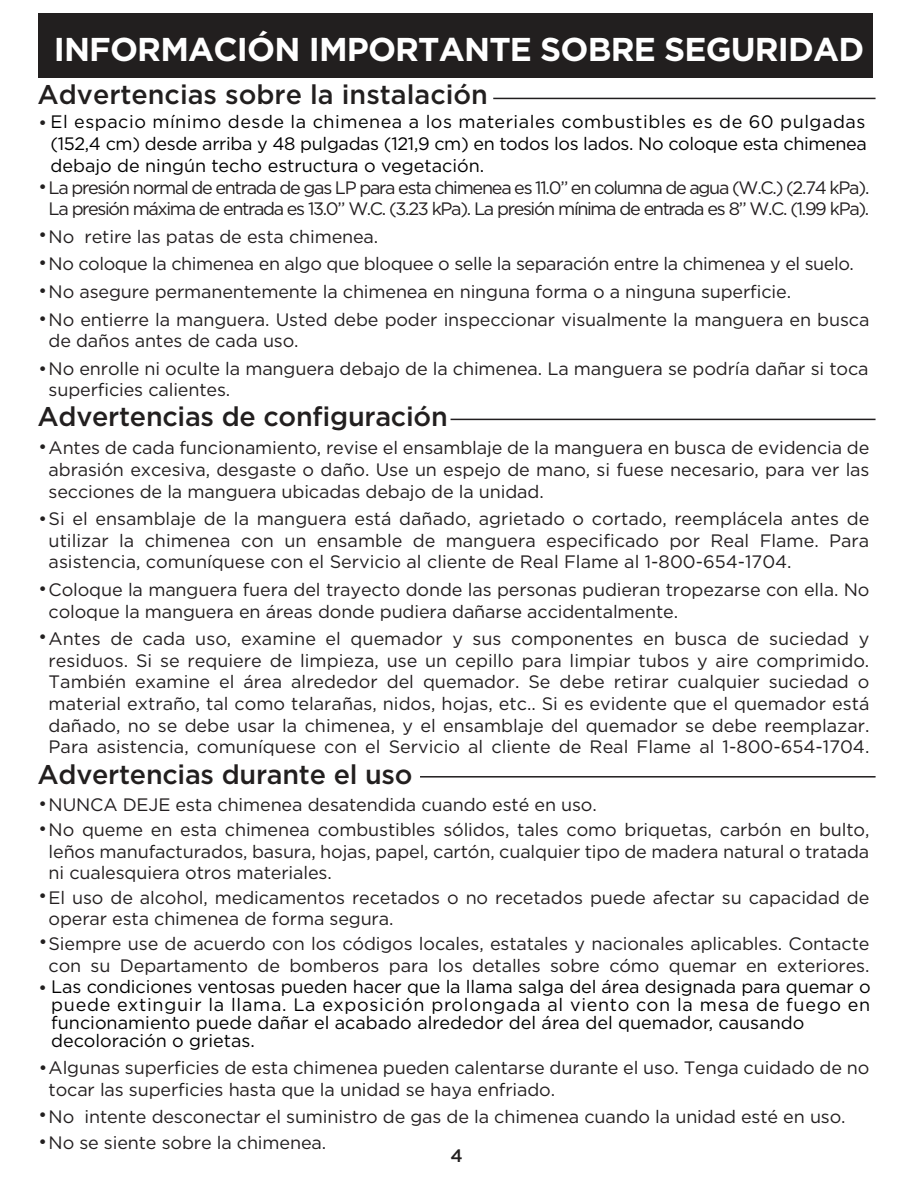
<style>
.page{position:relative;width:918px;height:1188px;background:#fff}
.page>*{position:absolute;margin:0;border:0;box-sizing:border-box;transform-origin:0 0}
.t1{font:700 33px "Gotham";letter-spacing:-.025em;color:#fff}
.t2{font:500 27px "Gotham";letter-spacing:-.01em;color:#221f1f}
.t3{font:18px/21.6px "Gotham";letter-spacing:-.01em;color:#231f20}
.t4{font:18px/18px "Gotham";color:#000}
.t5{font:18px/21.6px "Gotham";letter-spacing:-.02em;color:#000}
.t6{font:18px "Gotham";letter-spacing:-.075em;color:#231f20}
.t7{font:18px "Gotham";letter-spacing:-.07em;color:#231f20}
.t8{font:18px "Gotham";letter-spacing:.03em;color:#000}
.t9{font:18px "Gotham";color:#221f1f}
.t10{font:500 18px "Gotham";color:#221f1f}
.s1{color:#221f1f}
</style>
<div class="page">
<div style="left:39px;top:13px;width:834px;height:65px;background:#221f1f"></div>
<hr style="left:493px;top:98px;width:383px;height:1px;background:#211e1f">
<hr style="left:451px;top:419px;width:425px;height:1px;background:#211e1f">
<hr style="left:420px;top:776px;width:456px;height:2px;background:#211e1f">
<h1 class="t1" style="left:54px;top:28px;width:812px">INFORMACIÓN IMPORTANTE SOBRE SEGURIDAD</h1>
<h2 class="t2" style="left:38px;top:77px;width:452px">Advertencias sobre la instalación</h2>
<p class="t8" style="left:39px;top:110px;width:828px"><span class="s1">•</span>El espacio mínimo desde la chimenea a los materiales combustibles es de 60 pulgadas</p>
<p class="t5" style="left:50px;top:132px;width:818px">(152,4 cm) desde arriba y 48 pulgadas (121,9 cm) en todos los lados. No coloque esta chimenea debajo de ningún techo estructura o vegetación.</p>
<p class="t7" style="left:39px;top:176px;width:832px"><span class="s1">•</span>La presión normal de entrada de gas LP para esta chimenea es 11.0” en columna de agua (W.C.) (2.74 kPa).</p>
<p class="t3" style="left:39px;top:225px;width:341px"><span class="s1">•</span>No retire las patas de esta chimenea.</p>
<p class="t3" style="left:39px;top:253px;width:817px"><span class="s1">•</span>No coloque la chimenea en algo que bloquee o selle la separación entre la chimenea y el suelo.</p>
<p class="t3" style="left:39px;top:280px;width:754px"><span class="s1">•</span>No asegure permanentemente la chimenea en ninguna forma o a ninguna superficie.</p>
<p class="t3" style="left:39px;top:308px;width:832px"><span class="s1">•</span>No entierre la manguera. Usted debe poder inspeccionar visualmente la manguera en busca</p>
<p class="t3" style="left:39px;top:357px;width:831px"><span class="s1">•</span>No enrolle ni oculte la manguera debajo de la chimenea. La manguera se podría dañar si toca</p>
<h2 class="t2" style="left:38px;top:399px;width:412px">Advertencias de configuración</h2>
<p class="t3" style="left:39px;top:437px;width:832px"><span class="s1">•</span>Antes de cada funcionamiento, revise el ensamblaje de la manguera en busca de evidencia de</p>
<p class="t6" style="left:49px;top:197px;width:822px">La presión máxima de entrada es 13.0” W.C. (3.23 kPa). La presión mínima de entrada es 8” W.C. (1.99 kPa).</p>
<p class="t3" style="left:49px;top:330px;width:252px">de daños antes de cada uso.</p>
<p class="t3" style="left:49px;top:379px;width:183px">superficies calientes.</p>
<p class="t3" style="left:49px;top:459px;width:822px">abrasión excesiva, desgaste o daño. Use un espejo de mano, si fuese necesario, para ver las secciones de la manguera ubicadas debajo de la unidad.</p>
<p class="t3" style="left:49px;top:529px;width:822px">utilizar la chimenea con un ensamble de manguera especificado por Real Flame. Para asistencia, comuníquese con el Servicio al cliente de Real Flame al 1-800-654-1704.</p>
<p class="t3" style="left:49px;top:597px;width:822px;line-height:27.6px">coloque la manguera en áreas donde pudiera dañarse accidentalmente.<br>Antes de cada uso, examine el quemador y sus componentes en busca de suciedad y</p>
<p class="t3" style="left:49px;top:649px;width:822px;text-align:justify">residuos. Si se requiere de limpieza, use un cepillo para limpiar tubos y aire comprimido.<br>También examine el área alrededor del quemador. Se debe retirar cualquier suciedad o material extraño, tal como telarañas, nidos, hojas, etc.. Si es evidente que el quemador está dañado, no se debe usar la chimenea, y el ensamblaje del quemador se debe reemplazar.<br>Para asistencia, comuníquese con el Servicio al cliente de Real Flame al 1-800-654-1704.</p>
<p class="t3" style="left:39px;top:508px;width:832px"><span class="s1">•</span>Si el ensamblaje de la manguera está dañado, agrietado o cortado, reemplácela antes de</p>
<p class="t3" style="left:39px;top:579px;width:832px"><span class="s1">•</span>Coloque la manguera fuera del trayecto donde las personas pudieran tropezarse con ella. No</p>
<p class="t9" style="left:39px;top:625px;width:10px">•</p>
<h2 class="t2" style="left:38px;top:757px;width:376px">Advertencias durante el uso</h2>
<p class="t3" style="left:39px;top:794px;width:560px"><span class="s1">•</span>NUNCA DEJE esta chimenea desatendida cuando esté en uso.</p>
<p class="t3" style="left:39px;top:819px;width:832px"><span class="s1">•</span>No queme en esta chimenea combustibles sólidos, tales como briquetas, carbón en bulto,</p>
<p class="t3" style="left:49px;top:840px;width:822px">leños manufacturados, basura, hojas, papel, cartón, cualquier tipo de madera natural o tratada ni cualesquiera otros materiales.</p>
<p class="t3" style="left:49px;top:886px;width:822px">El uso de alcohol, medicamentos recetados o no recetados puede afectar su capacidad de operar esta chimenea de forma segura.</p>
<p class="t3" style="left:49px;top:933px;width:822px">Siempre use de acuerdo con los códigos locales, estatales y nacionales aplicables. Contacte con su Departamento de bomberos para los detalles sobre cómo quemar en exteriores.</p>
<p class="t9" style="left:39px;top:884px;width:10px">•</p>
<p class="t9" style="left:39px;top:930px;width:10px">•</p>
<p class="t4" style="left:39px;top:978px;width:834px"><span class="s1">•</span> Las condiciones ventosas pueden hacer que la llama salga del área designada para quemar o</p>
<p class="t4" style="left:51px;top:996px;width:821px">puede extinguir la llama. La exposición prolongada al viento con la mesa de fuego en funcionamiento puede dañar el acabado alrededor del área del quemador, causando decoloración o grietas.</p>
<p class="t3" style="left:39px;top:1056px;width:832px"><span class="s1">•</span>Algunas superficies de esta chimenea pueden calentarse durante el uso. Tenga cuidado de no</p>
<p class="t3" style="left:49px;top:1075px;width:799px;line-height:27.6px">tocar las superficies hasta que la unidad se haya enfriado.<br>No intente desconectar el suministro de gas de la chimenea cuando la unidad esté en uso.</p>
<p class="t9" style="left:39px;top:1103px;width:10px">•</p>
<p class="t3" style="left:39px;top:1132px;width:289px"><span class="s1">•</span>No se siente sobre la chimenea.</p>
<p class="t10" style="left:451px;top:1144px;width:14px">4</p>
</div>
